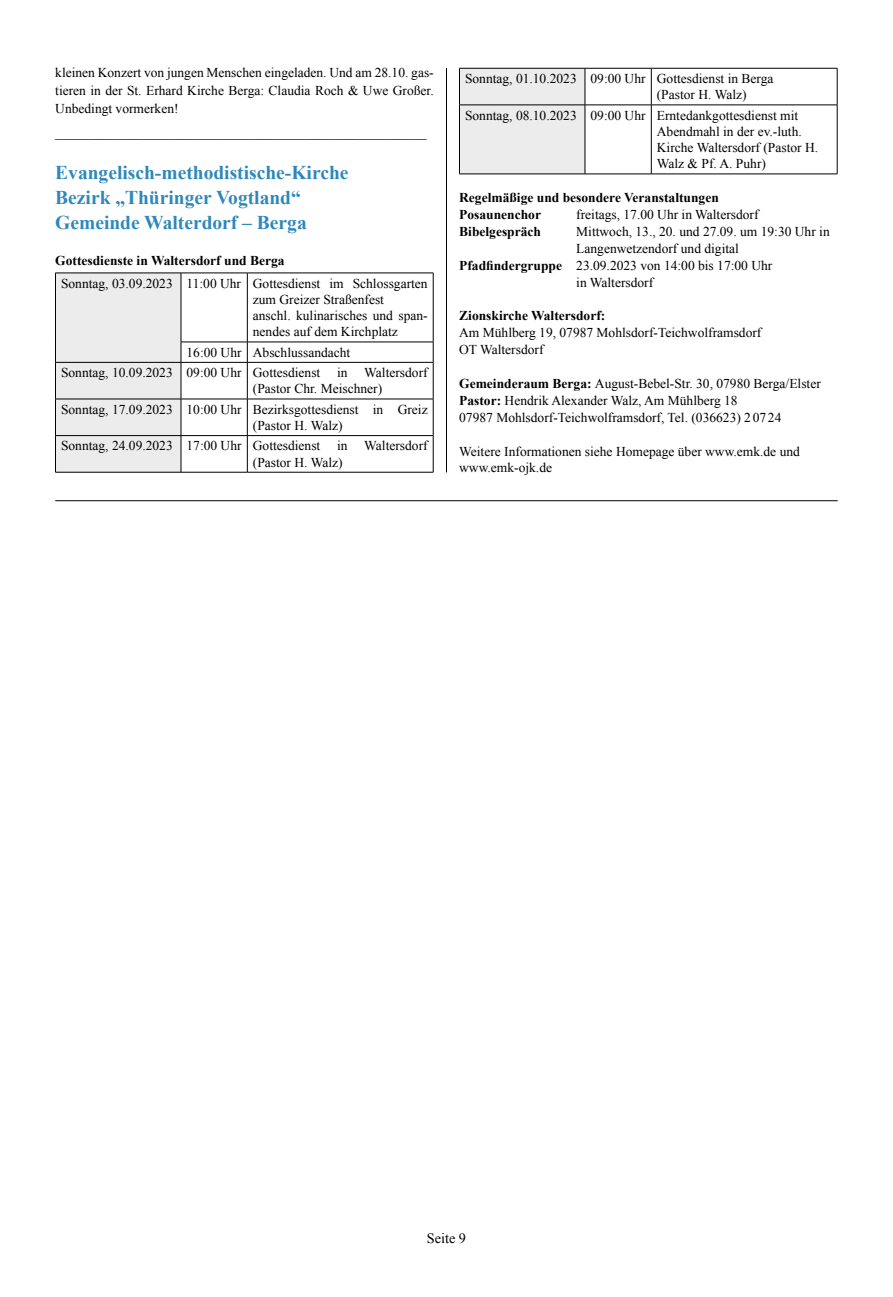
<style>
.page{position:relative;width:893px;height:1297px;background:#fff}
.page>*{position:absolute;margin:0;border:0;box-sizing:border-box;transform-origin:0 0}
.t1{font:700 19.5px/25px "Times New Roman";color:#2e88bb}
.t2{font:14.25px "Times New Roman";color:#000}
.t3{font:13.5px/16.2px "Times New Roman";color:#000}
.t4{font:700 13.5px/17px "Times New Roman";color:#000}
.s1{font-weight:700}
</style>
<div class="page">
<hr style="left:446px;top:68px;width:1px;height:404px;background:#000">
<hr style="left:181px;top:273px;width:66px;height:1px;background:#000">
<hr style="left:247px;top:273px;width:186px;height:1px;background:#000">
<hr style="left:247px;top:273px;width:1px;height:69px;background:#000">
<hr style="left:433px;top:273px;width:1px;height:69px;background:#000">
<hr style="left:181px;top:342px;width:66px;height:1px;background:#000">
<div style="left:55px;top:273px;width:127px;height:199px;background:#ececed"></div>
<hr style="left:247px;top:342px;width:186px;height:1px;background:#000">
<svg style="left:247px;top:342px;width:1px;height:20px"></svg>
<svg style="left:433px;top:342px;width:1px;height:20px"></svg>
<hr style="left:55px;top:362px;width:126px;height:1px;background:#000">
<hr style="left:55px;top:363px;width:1px;height:36px;background:#000">
<hr style="left:181px;top:362px;width:66px;height:1px;background:#000">
<hr style="left:181px;top:363px;width:1px;height:36px;background:#000">
<hr style="left:247px;top:362px;width:186px;height:1px;background:#000">
<hr style="left:247px;top:363px;width:1px;height:36px;background:#000">
<hr style="left:433px;top:363px;width:1px;height:36px;background:#000">
<hr style="left:55px;top:399px;width:126px;height:1px;background:#000">
<hr style="left:55px;top:399px;width:1px;height:36px;background:#000">
<hr style="left:181px;top:399px;width:66px;height:1px;background:#000">
<hr style="left:181px;top:399px;width:1px;height:36px;background:#000">
<hr style="left:247px;top:399px;width:186px;height:1px;background:#000">
<hr style="left:247px;top:399px;width:1px;height:36px;background:#000">
<hr style="left:433px;top:399px;width:1px;height:36px;background:#000">
<hr style="left:55px;top:435px;width:126px;height:1px;background:#000">
<hr style="left:55px;top:436px;width:1px;height:36px;background:#000">
<hr style="left:181px;top:435px;width:66px;height:1px;background:#000">
<hr style="left:181px;top:436px;width:1px;height:36px;background:#000">
<hr style="left:247px;top:435px;width:186px;height:1px;background:#000">
<hr style="left:247px;top:436px;width:1px;height:36px;background:#000">
<hr style="left:433px;top:436px;width:1px;height:36px;background:#000">
<hr style="left:55px;top:472px;width:126px;height:1px;background:#000">
<hr style="left:181px;top:472px;width:66px;height:1px;background:#000">
<hr style="left:247px;top:472px;width:186px;height:1px;background:#000">
<div style="left:460px;top:69px;width:125px;height:105px;background:#ececed"></div>
<hr style="left:459px;top:68px;width:126px;height:1px;background:#000">
<hr style="left:459px;top:68px;width:1px;height:37px;background:#000">
<hr style="left:585px;top:68px;width:66px;height:1px;background:#000">
<hr style="left:585px;top:68px;width:1px;height:37px;background:#000">
<hr style="left:651px;top:68px;width:186px;height:1px;background:#000">
<hr style="left:651px;top:68px;width:1px;height:37px;background:#000">
<hr style="left:837px;top:68px;width:1px;height:37px;background:#000">
<hr style="left:459px;top:105px;width:126px;height:1px;background:#000">
<hr style="left:459px;top:105px;width:1px;height:69px;background:#000">
<hr style="left:585px;top:105px;width:66px;height:1px;background:#000">
<hr style="left:585px;top:105px;width:1px;height:69px;background:#000">
<hr style="left:651px;top:105px;width:186px;height:1px;background:#000">
<hr style="left:651px;top:105px;width:1px;height:69px;background:#000">
<hr style="left:837px;top:105px;width:1px;height:69px;background:#000">
<hr style="left:459px;top:174px;width:126px;height:1px;background:#000">
<hr style="left:585px;top:174px;width:66px;height:1px;background:#000">
<hr style="left:651px;top:174px;width:186px;height:1px;background:#000">
<hr style="left:55px;top:500px;width:783px;height:1px;background:#000">
<p class="t3" style="left:55px;top:64px;width:380px;line-height:17.9px;text-align:justify">kleinen Konzert von jungen Menschen eingeladen. Und am 28.10. gas&shy;tieren in der St. Erhard Kirche Berga: Claudia Roch &amp; Uwe Großer.<br>Unbedingt vormerken!</p>
<p class="t3" style="left:55px;top:125px;width:373px">_______________________________________________________</p>
<h1 class="t1" style="left:55px;top:160px;width:295px">Evangelisch-methodistische-Kirche<br>Bezirk „Thüringer Vogtland“<br>Gemeinde Walterdorf – Berga</h1>
<p class="t4" style="left:55px;top:252px;width:231px">Gottesdienste in Waltersdorf und Berga</p>
<p class="t3" style="left:253px;top:275px;width:176px;text-indent:-192px">Sonntag, 03.09.2023 11:00 Uhr Gottesdienst im Schlossgarten zum Greizer Straßenfest<br>anschl. kulinarisches und span&shy;nendes auf dem Kirchplatz</p>
<p class="t3" style="left:61px;top:342px;width:368px;line-height:20.4px;text-indent:125px">16:00 Uhr Abschlussandacht<br>Sonntag, 10.09.2023 09:00 Uhr Gottesdienst in Waltersdorf</p>
<p class="t3" style="left:61px;top:378px;width:368px;line-height:20.4px;text-indent:192px">(Pastor Chr. Meischner)<br>Sonntag, 17.09.2023 10:00 Uhr Bezirksgottesdienst in Greiz</p>
<p class="t3" style="left:61px;top:415px;width:368px;line-height:20.4px;text-indent:192px">(Pastor H. Walz)<br>Sonntag, 24.09.2023 17:00 Uhr Gottesdienst in Waltersdorf</p>
<p class="t3" style="left:253px;top:454px;width:91px">(Pastor H. Walz)</p>
<p class="t3" style="left:657px;top:70px;width:118px;text-indent:-192px">Sonntag, 01.10.2023 09:00 Uhr Gottesdienst in Berga (Pastor H. Walz)</p>
<p class="t3" style="left:657px;top:107px;width:163px;text-indent:-192px">Sonntag, 08.10.2023 09:00 Uhr Erntedankgottesdienst mit Abendmahl in der ev.-luth.<br>Kirche Waltersdorf (Pastor H.<br>Walz &amp; Pf. A. Puhr)</p>
<p class="t4" style="left:459px;top:189px;width:261px">Regelmäßige und besondere Veranstaltungen<br>Posaunenchor</p>
<p class="t3" style="left:576px;top:206px;width:184px">freitags, 17.00 Uhr in Waltersdorf</p>
<p class="t4" style="left:459px;top:223px;width:83px">Bibelgespräch</p>
<p class="t3" style="left:576px;top:223px;width:255px">Mittwoch, 13., 20. und 27.09. um 19:30 Uhr in</p>
<p class="t3" style="left:576px;top:240px;width:164px">Langenwetzendorf und digital</p>
<p class="t3" style="left:459px;top:257px;width:315px"><span class="s1">Pfadfindergruppe</span> 23.09.2023 von 14:00 bis 17:00 Uhr</p>
<p class="t3" style="left:576px;top:274px;width:79px">in Waltersdorf</p>
<p class="t4" style="left:459px;top:307px;width:148px">Zionskirche Waltersdorf:</p>
<p class="t3" style="left:459px;top:324px;width:304px;line-height:17px">Am Mühlberg 19, 07987 Mohlsdorf-Teichwolframsdorf<br>OT Waltersdorf</p>
<p class="t3" style="left:459px;top:375px;width:363px;line-height:17px"><span class="s1">Gemeinderaum Berga:</span> August-Bebel-Str. 30, 07980 Berga/Elster<br><span class="s1">Pastor:</span> Hendrik Alexander Walz, Am Mühlberg 18<br>07987 Mohlsdorf-Teichwolframsdorf, Tel. (036623) 20724</p>
<p class="t3" style="left:459px;top:442px;width:342px;line-height:17px">Weitere Informationen siehe Homepage über www.emk.de und www.emk-ojk.de</p>
<p class="t2" style="left:427px;top:1229px;width:41px">Seite 9</p>
</div>
